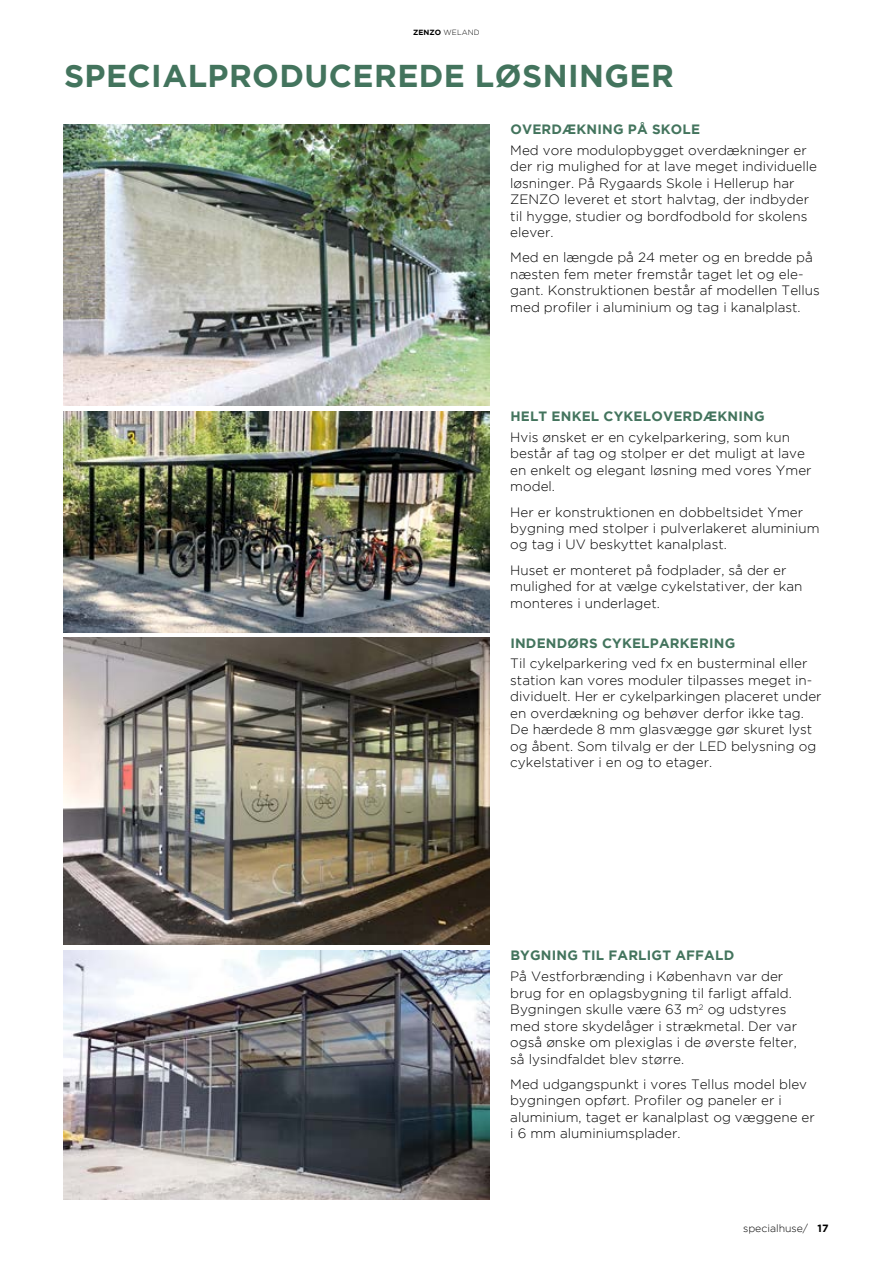
<style>
.page{position:relative;width:893px;height:1263px;background:#fff}
.page>*{position:absolute;margin:0;border:0;box-sizing:border-box;transform-origin:0 0}
.t1{font:700 31.5px "Gotham";letter-spacing:.015em;color:#43745d}
.t2{font:300 13.5px/16.5px "Gotham";color:#000}
.t3{font:700 13.5px "Gotham";letter-spacing:.015em;color:#43745d}
.t4{font:300 10.5px "Gotham";color:#000}
.t5{font:300 7.5px "Gotham";letter-spacing:.015em;color:#000}
.s1{font-weight:700}
</style>
<div class="page">
<img style="left:64px;top:638px;width:425px;height:306px">
<img style="left:64px;top:124px;width:425px;height:281px">
<img style="left:64px;top:950px;width:425px;height:249px">
<img style="left:64px;top:411px;width:425px;height:221px">
<p class="t5" style="left:413px;top:29px;width:68px"><span class="s1">ZENZO</span> WELAND</p>
<h1 class="t1" style="left:64px;top:57px;width:611px">SPECIALPRODUCEREDE LØSNINGER</h1>
<p class="t3" style="left:510px;top:122px;width:191px">OVERDÆKNING PÅ SKOLE</p>
<p class="t2" style="left:510px;top:142px;width:308px">Med vore modulopbygget overdækninger er der rig mulighed for at lave meget individuelle løsninger. På Rygaards Skole i Hellerup har ZENZO leveret et stort halvtag, der indbyder til hygge, studier og bordfodbold for skolens elever.</p>
<p class="t2" style="left:510px;top:249px;width:311px">Med en længde på 24 meter og en bredde på næsten fem meter fremstår taget let og ele&shy;gant. Konstruktionen består af modellen Tellus med profiler i aluminium og tag i kanalplast.</p>
<p class="t3" style="left:510px;top:409px;width:256px">HELT ENKEL CYKELOVERDÆKNING</p>
<p class="t2" style="left:510px;top:429px;width:303px">Hvis ønsket er en cykelparkering, som kun består af tag og stolper er det muligt at lave en enkelt og elegant løsning med vores Ymer model.</p>
<p class="t2" style="left:510px;top:503px;width:311px">Her er konstruktionen en dobbeltsidet Ymer bygning med stolper i pulverlakeret aluminium og tag i UV beskyttet kanalplast.</p>
<p class="t2" style="left:510px;top:561px;width:294px">Huset er monteret på fodplader, så der er mulighed for at vælge cykelstativer, der kan monteres i underlaget.</p>
<p class="t3" style="left:510px;top:635px;width:226px">INDENDØRS CYKELPARKERING</p>
<p class="t2" style="left:510px;top:655px;width:313px">Til cykelparkering ved fx en busterminal eller station kan vores moduler tilpasses meget in&shy;dividuelt. Her er cykelparkingen placeret under en overdækning og behøver derfor ikke tag.<br>De hærdede 8 mm glasvægge gør skuret lyst og åbent. Som tilvalg er der LED belysning og cykelstativer i en og to etager.</p>
<p class="t3" style="left:510px;top:948px;width:225px">BYGNING TIL FARLIGT AFFALD</p>
<p class="t2" style="left:510px;top:968px;width:288px">På Vestforbrænding i København var der brug for en oplagsbygning til farligt affald.<br>Bygningen skulle være 63 m<sup>2</sup> og udstyres med store skydelåger i strækmetal. Der var også ønske om plexiglas i de øverste felter, så lysindfaldet blev større.</p>
<p class="t2" style="left:510px;top:1075px;width:306px">Med udgangspunkt i vores Tellus model blev bygningen opført. Profiler og paneler er i aluminium, taget er kanalplast og væggene er i 6 mm aluminiumsplader.</p>
<p class="t4" style="left:743px;top:1223px;width:87px">specialhuse/ <span class="s1">17</span></p>
</div>
